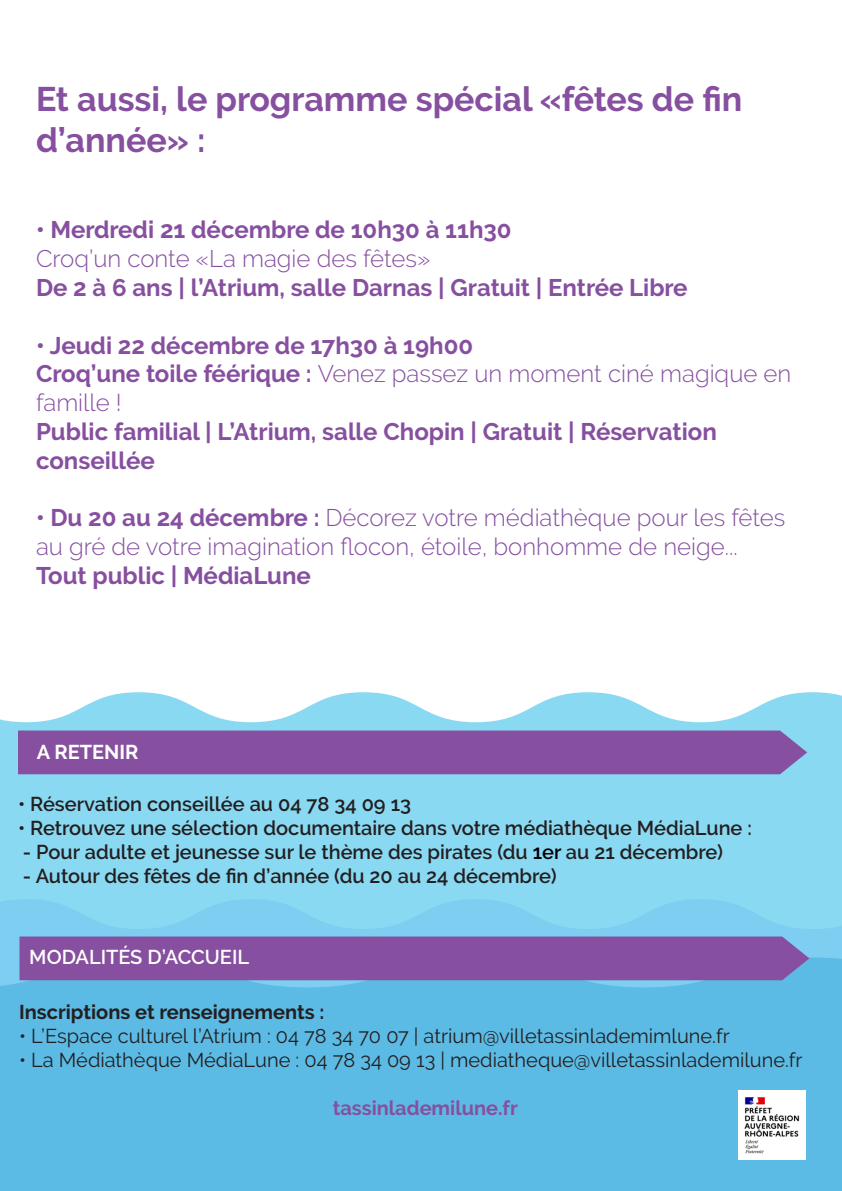
<style>
.page{position:relative;width:842px;height:1191px;background:#fff}
.page>*{position:absolute;margin:0;border:0;box-sizing:border-box;transform-origin:0 0}
.t1{font:700 34px/40.8px "Raleway";color:#864f9f}
.t2{font:300 24px/28.8px "Raleway";color:#864f9f}
.t3{font:700 24px/28.8px "Raleway";color:#864f9f}
.t4{font:600 20px "Raleway";color:#231f20}
.t5{font:20px "Raleway";color:#231f20}
.t6{font:700 20px "Raleway";color:#231f20}
.t7{font:700 20px "Raleway";color:#864f9f}
.t8{font:600 20px "Raleway";color:#fff}
.t9{font:700 20px "Raleway";color:#fff}
.s1{font-weight:700}
.s2{color:#000001}
</style>
<div class="page">
<svg style="left:0;top:692px;width:842px;height:241px;background:#91daf2"></svg>
<div style="left:0;top:951px;width:842px;height:240px;background:#5cbbe5"></div>
<div style="left:18px;top:730px;width:789px;height:44px;background:#864f9f"></div>
<div style="left:20px;top:936px;width:789px;height:44px;background:#864f9f"></div>
<img style="left:738px;top:1090px;width:67px;height:69px">
<p class="t1" style="left:36px;top:79px;width:708px">Et aussi, le programme spécial «fêtes de fin d’année» :</p>
<p class="t3" style="left:36px;top:216px;width:477px">• Merdredi 21 décembre de 10h30 à 11h30</p>
<p class="t2" style="left:36px;top:244px;width:396px">Croq’un conte «La magie des fêtes»</p>
<p class="t3" style="left:36px;top:273px;width:653px">De 2 à 6 ans | l’Atrium, salle Darnas | Gratuit | Entrée Libre</p>
<p class="t3" style="left:36px;top:331px;width:439px">• Jeudi 22 décembre de 17h30 à 19h00</p>
<p class="t2" style="left:36px;top:359px;width:757px"><span class="s1">Croq’une toile féérique :</span> Venez passez un moment ciné magique en famille !</p>
<p class="t3" style="left:36px;top:417px;width:682px">Public familial | L’Atrium, salle Chopin | Gratuit | Réservation conseillée</p>
<p class="t2" style="left:36px;top:503px;width:751px"><span class="s1">• Du 20 au 24 décembre :</span> Décorez votre médiathèque pour les fêtes au gré de votre imagination flocon, étoile, bonhomme de neige...</p>
<p class="t3" style="left:36px;top:561px;width:276px">Tout public | MédiaLune</p>
<p class="t9" style="left:37px;top:740px;width:103px">A RETENIR</p>
<p class="t4" style="left:18px;top:792px;width:395px">• Réservation conseillée au 04 78 34 09 13</p>
<p class="t4" style="left:18px;top:816px;width:735px">• Retrouvez une sélection documentaire dans votre médiathèque MédiaLune :</p>
<p class="t4" style="left:23px;top:840px;width:701px">- Pour adulte et jeunesse sur le thème des pirates (du <span class="s2">1er</span> au 21 décembre)</p>
<p class="t4" style="left:23px;top:864px;width:535px">- Autour des fêtes de fin d’année (du 20 au 24 décembre)</p>
<p class="t8" style="left:29px;top:945px;width:221px">MODALITÉS D’ACCUEIL</p>
<p class="t6" style="left:19px;top:1000px;width:307px">Inscriptions et renseignements :</p>
<p class="t5" style="left:19px;top:1024px;width:712px">• L’Espace culturel l’Atrium : 04 78 34 70 07 | atrium@villetassinlademimlune.fr</p>
<p class="t5" style="left:19px;top:1048px;width:785px">• La Médiathèque MédiaLune : 04 78 34 09 13 | mediatheque@villetassinlademilune.fr</p>
<p class="t7" style="left:333px;top:1096px;width:187px">tassinlademilune.fr</p>
</div>
